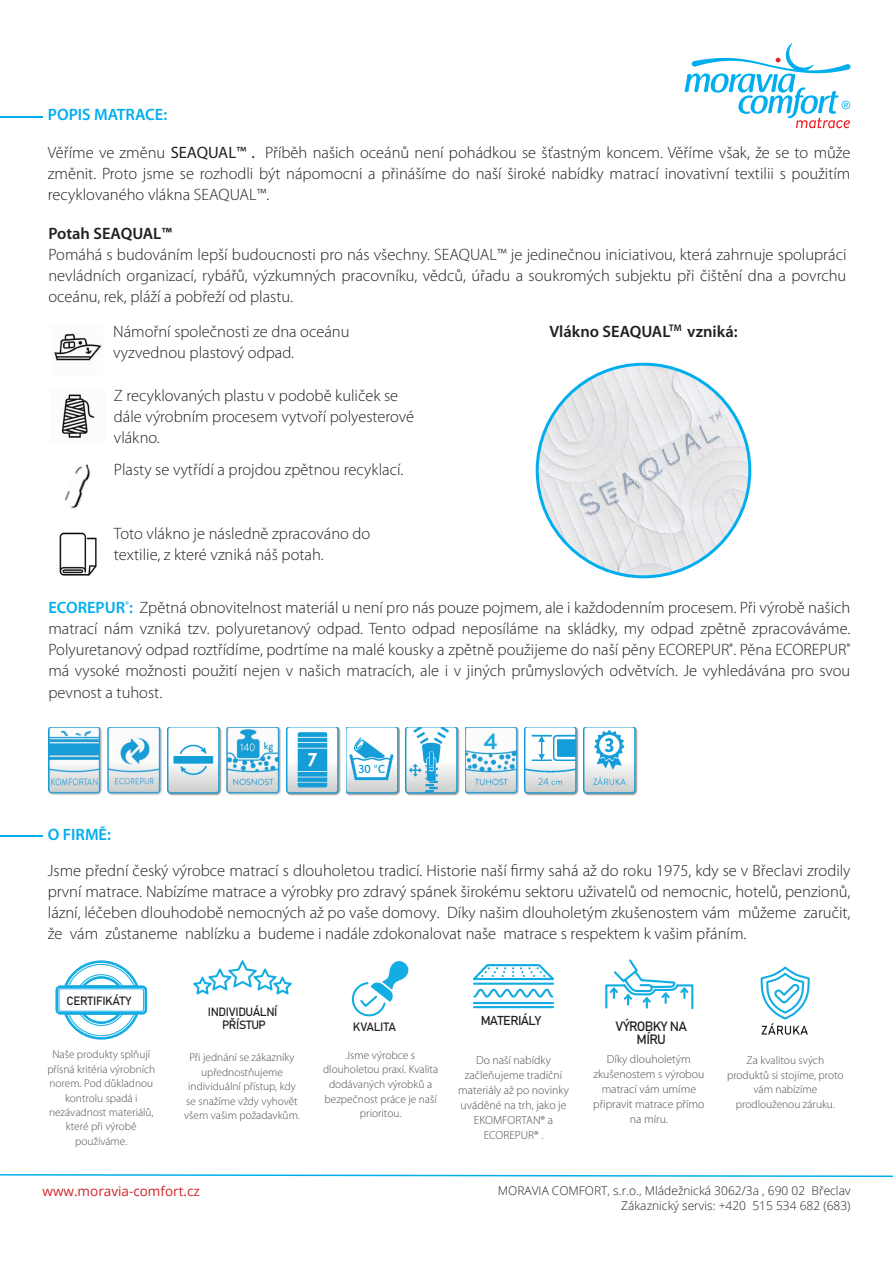
<style>
.page{position:relative;width:893px;height:1263px;background:#fff}
.page>*{position:absolute;margin:0;border:0;box-sizing:border-box;transform-origin:0 0}
.t1{font:300 16.5px/21px "Myriad Pro";color:#231f20;text-align:justify}
.t2{font:600 16.5px "Myriad Pro";color:#231f20}
.t3{font:600 16.5px "Myriad Pro";color:#00aeef}
.t4{font:13.5px "Open Sans";color:#d1232a}
.t5{font:13.35px/12.9px "Bahnschrift";letter-spacing:-.05em;color:#231f20;text-align:center}
.t6{font:12.75px "Bahnschrift";letter-spacing:-.05em;color:#231f20}
.t7{font:300 12px/15px "Open Sans";color:#231f20;text-align:right}
.t8{font:12px "Bahnschrift";letter-spacing:-.035em;color:#231f20}
.t9{font:300 11.85px/15px "Myriad Pro";color:#4b4e50;text-align:center}
.t10{font:11.85px/12.3px "Bahnschrift";letter-spacing:-.035em;color:#231f20;text-align:center}
.t11{font:300 11.7px/15px "Myriad Pro";color:#4b4e50;text-align:center}
.t12{font:300 11.4px/14.5px "Myriad Pro";color:#4b4e50;text-align:center}
.t13{font:300 11.25px/14.4px "Myriad Pro";color:#4b4e50;text-align:center}
.s1{font-weight:400}
.s2{font-weight:600;color:#00aeef}
</style>
<div class="page">
<svg style="left:0;top:1174px;width:893px;height:3px"></svg>
<hr style="left:0;top:836px;width:43px;height:1px;background:#00aeef">
<svg style="left:64px;top:960px;width:74px;height:25px"></svg>
<svg style="left:62px;top:1014px;width:79px;height:26px"></svg>
<div style="left:55px;top:985px;width:92px;height:29px;border:3px solid #13ace3;border-radius:4px"></div>
<div style="left:59px;top:988px;width:85px;height:23px;border:1px solid #13ace3;border-radius:2px"></div>
<svg style="left:193px;top:960px;width:99px;height:35px"></svg>
<svg style="left:351px;top:961px;width:58px;height:56px"></svg>
<svg style="left:760px;top:966px;width:50px;height:69px"></svg>
<svg style="left:605px;top:959px;width:89px;height:51px"></svg>
<hr style="left:474px;top:1006px;width:79px;height:2px;background:#13ace3">
<hr style="left:474px;top:1002px;width:79px;height:2px;background:#13ace3">
<hr style="left:474px;top:982px;width:79px;height:3px;background:#13ace3">
<svg style="left:473px;top:964px;width:81px;height:17px"></svg>
<svg style="left:473px;top:988px;width:81px;height:10px"></svg>
<img style="left:48px;top:727px;width:54px;height:68px">
<img style="left:108px;top:727px;width:54px;height:68px">
<img style="left:167px;top:727px;width:54px;height:68px">
<img style="left:227px;top:727px;width:54px;height:68px">
<img style="left:286px;top:727px;width:54px;height:68px">
<img style="left:346px;top:727px;width:54px;height:68px">
<img style="left:406px;top:727px;width:53px;height:68px">
<img style="left:465px;top:727px;width:54px;height:68px">
<img style="left:525px;top:727px;width:53px;height:68px">
<img style="left:583px;top:727px;width:54px;height:68px">
<img style="left:54px;top:333px;width:48px;height:29px">
<img style="left:64px;top:464px;width:27px;height:45px">
<img style="left:61px;top:394px;width:35px;height:44px">
<img style="left:59px;top:532px;width:38px;height:44px">
<svg style="left:536px;top:363px;width:215px;height:215px;fill:#e7e7eb"></svg>
<hr style="left:0;top:116px;width:43px;height:2px;background:#00aeef">
<svg style="left:685px;top:43px;width:165px;height:85px"></svg>
<p class="t3" style="left:48px;top:104px;width:121px">POPIS MATRACE:</p>
<p class="t1" style="left:48px;top:142px;width:804px">Věříme ve změnu <span class="s1">SEAQUAL™ .</span> Příběh našich oceánů není pohádkou se šťastným koncem. Věříme však, že se to může změnit. Proto jsme se rozhodli být nápomocni a přinášíme do naší široké nabídky matrací inovativní textilii s použitím recyklovaného vlákna SEAQUAL™.</p>
<p class="t2" style="left:48px;top:223px;width:125px">Potah SEAQUAL™</p>
<p class="t1" style="left:48px;top:244px;width:800px">Pomáhá s budováním lepší budoucnosti pro nás všechny. SEAQUAL™ je jedinečnou iniciativou, která zahrnuje spolupráci nevládních organizací, rybářů, výzkumných pracovníku, vědců, úřadu a soukromých subjektu při čištění dna a povrchu oceánu, rek, pláží a pobřeží od plastu.</p>
<p class="t1" style="left:113px;top:321px;width:238px">Námořní společnosti ze dna oceánu vyzvednou plastový odpad.</p>
<p class="t1" style="left:114px;top:385px;width:302px;text-align:left">Z recyklovaných plastu v podobě kuliček se dále výrobním procesem vytvoří polyesterové vlákno.</p>
<p class="t1" style="left:114px;top:459px;width:291px">Plasty se vytřídí a projdou zpětnou recyklací.</p>
<p class="t1" style="left:114px;top:523px;width:258px">Toto vlákno je následně zpracováno do textilie, z které vzniká náš potah.</p>
<p class="t2" style="left:549px;top:321px;width:190px">Vlákno SEAQUAL<sup>TM</sup> vzniká:</p>
<p class="t1" style="left:48px;top:597px;width:804px"><span class="s2">ECOREPUR</span><sup>®</sup><span class="s2">:</span> Zpětná obnovitelnost materiál u není pro nás pouze pojmem, ale i každodenním procesem. Při výrobě našich matrací nám vzniká tzv. polyuretanový odpad. Tento odpad neposíláme na skládky, my odpad zpětně zpracováváme.<br>Polyuretanový odpad roztřídíme, podrtíme na malé kousky a zpětně použijeme do naší pěny ECOREPUR<sup>®</sup>. Pěna ECOREPUR<sup>® </sup>má vysoké možnosti použití nejen v našich matracích, ale i v jiných průmyslových odvětvích. Je vyhledávána pro svou pevnost a tuhost.</p>
<p class="t3" style="left:48px;top:824px;width:65px">O FIRMĚ:</p>
<p class="t1" style="left:48px;top:859px;width:804px">Jsme přední český výrobce matrací s dlouholetou tradicí. Historie naší rmy sahá až do roku 1975, kdy se v Břeclavi zrodily první matrace. Nabízíme matrace a výrobky pro zdravý spánek širokému sektoru uživatelů od nemocnic, hotelů, penzionů, lázní, léčeben dlouhodobě nemocných až po vaše domovy. Díky našim dlouholetým zkušenostem vám můžeme zaručit, že vám zůstaneme nablízku a budeme i nadále zdokonalovat naše matrace s respektem k vašim přáním.</p>
<p class="t10" style="left:67px;top:994px;width:66px">CERTIFIKÁTY</p>
<p class="t13" style="left:47px;top:1047px;width:109px">Naše produkty splňují přísná kritéria výrobních norem. Pod důkladnou kontrolu spadá i nezávadnost materiálů, které při výrobě používáme.</p>
<p class="t10" style="left:208px;top:1005px;width:71px">INDIVIDUÁLNÍ<br>PŘÍSTUP</p>
<p class="t12" style="left:184px;top:1050px;width:117px">Při jednání se zákazníky upřednostňujeme individuální přístup, kdy se snažíme vždy vyhovět všem vašim požadavkům.</p>
<p class="t4" style="left:43px;top:1182px;width:159px">www.moravia-comfort.cz</p>
<p class="t8" style="left:353px;top:1018px;width:45px">KVALITA</p>
<p class="t12" style="left:323px;top:1048px;width:117px">Jsme výrobce s dlouholetou praxí. Kvalita dodávaných výrobků a bezpečnost práce je naší prioritou.</p>
<p class="t6" style="left:481px;top:1011px;width:62px">MATERIÁLY</p>
<p class="t11" style="left:458px;top:1053px;width:112px">Do naší nabídky začleňujeme tradiční materiály až po novinky uváděné na trh, jako je<br>EKOMFORTAN® a<br>ECOREPUR® .</p>
<p class="t5" style="left:615px;top:1019px;width:73px">VÝROBKY NA<br>MÍRU</p>
<p class="t9" style="left:593px;top:1052px;width:113px">Díky dlouholetým zkušenostem s výrobou matrací vám umíme připravit matrace přímo na míru.</p>
<p class="t12" style="left:727px;top:1053px;width:118px">Za kvalitou svých produktů si stojíme, proto vám nabízíme prodlouženou záruku.</p>
<p class="t7" style="left:498px;top:1183px;width:354px">MORAVIA COMFORT, s.r.o., Mládežnická 3062/3a , 690 02 Břeclav<br>Zákaznický servis: +420 515 534 682 (683)</p>
</div>
